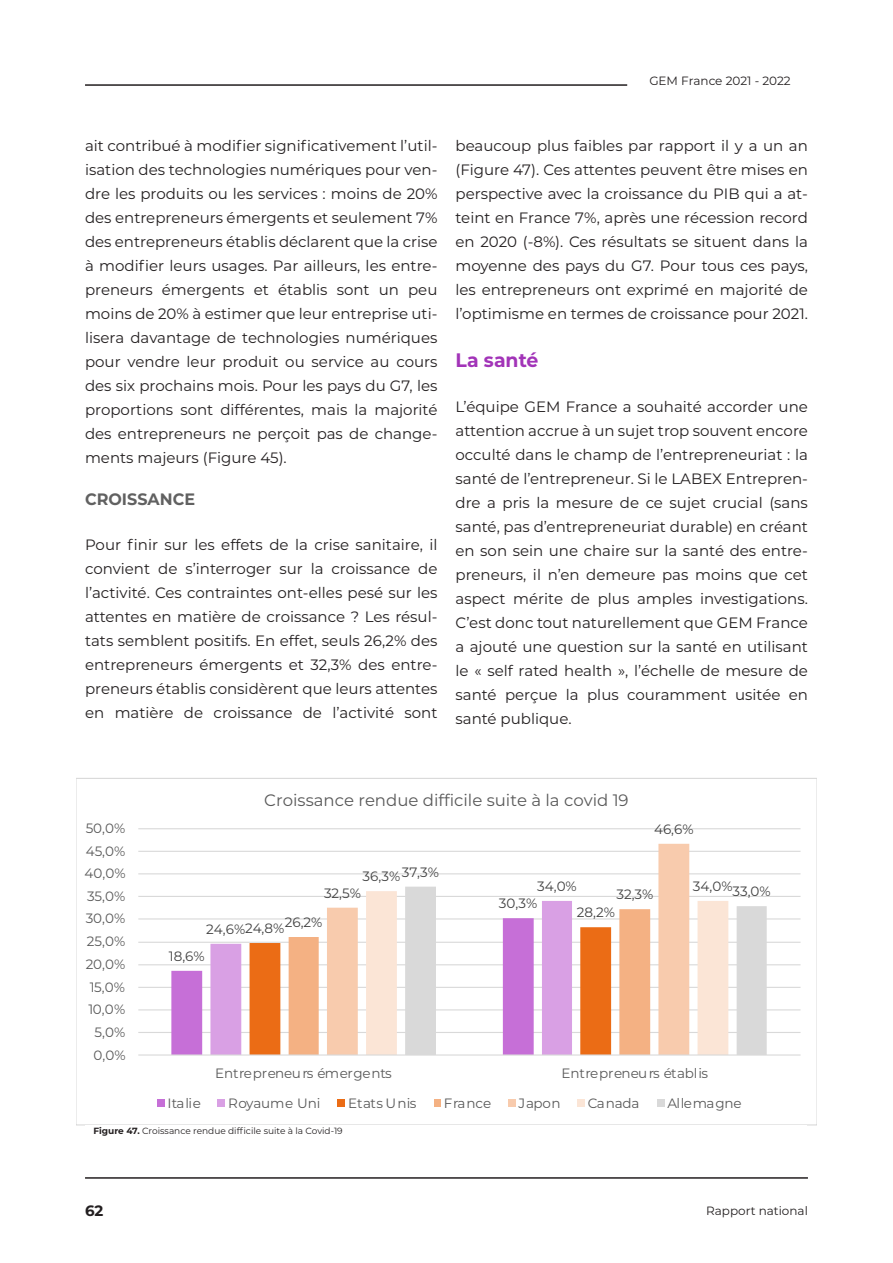
<style>
.page{position:relative;width:893px;height:1263px;background:#fff}
.page>*{position:absolute;margin:0;border:0;box-sizing:border-box;transform-origin:0 0}
.t1{font:700 19.5px "Montserrat";color:#a234b8}
.t2{font:16.5px "Montserrat";color:#595959}
.t3{font:700 16.5px "Montserrat";color:#616161}
.t4{font:15px/24px "Montserrat";color:#231f20;text-align:justify}
.t5{font:700 15px "Montserrat";color:#231f20}
.t6{font:13.5px "Montserrat";letter-spacing:-.01em;color:#595959}
.t7{font:13.5px "Montserrat";color:#404040}
.t8{font:12px "Montserrat";color:#231f20}
.t9{font:9px "Montserrat";color:#231f20}
.s1{font-weight:700}
</style>
<div class="page">
<hr style="left:85px;top:1177px;width:723px;height:2px;background:#231f20">
<hr style="left:85px;top:84px;width:542px;height:2px;background:#231f20">
<hr style="left:138px;top:1032px;width:662px;height:1px;background:#d9d9d9">
<hr style="left:138px;top:1009px;width:662px;height:1px;background:#d9d9d9">
<hr style="left:138px;top:987px;width:662px;height:1px;background:#d9d9d9">
<hr style="left:138px;top:964px;width:662px;height:1px;background:#d9d9d9">
<hr style="left:138px;top:942px;width:662px;height:1px;background:#d9d9d9">
<hr style="left:138px;top:918px;width:662px;height:1px;background:#d9d9d9">
<hr style="left:138px;top:896px;width:662px;height:1px;background:#d9d9d9">
<hr style="left:138px;top:873px;width:662px;height:1px;background:#d9d9d9">
<hr style="left:138px;top:851px;width:662px;height:1px;background:#d9d9d9">
<hr style="left:138px;top:828px;width:662px;height:1px;background:#d9d9d9">
<svg style="left:171px;top:918px;width:39px;height:136px"></svg>
<svg style="left:210px;top:918px;width:79px;height:136px;fill:#d9a0e4"></svg>
<svg style="left:250px;top:927px;width:39px;height:127px;fill:#eb6c15"></svg>
<svg style="left:289px;top:918px;width:38px;height:136px;fill:#f4b183"></svg>
<svg style="left:327px;top:844px;width:362px;height:210px"></svg>
<svg style="left:366px;top:891px;width:39px;height:163px;fill:#fbe5d6"></svg>
<svg style="left:405px;top:887px;width:362px;height:167px"></svg>
<hr style="left:138px;top:1054px;width:662px;height:1px;background:#d9d9d9">
<div style="left:157px;top:1099px;width:8px;height:8px;background:#c66fd7"></div>
<div style="left:217px;top:1099px;width:8px;height:8px;background:#d9a0e4"></div>
<div style="left:337px;top:1099px;width:8px;height:8px;background:#eb6c15"></div>
<div style="left:434px;top:1099px;width:6px;height:8px;background:#f4b183"></div>
<div style="left:508px;top:1099px;width:8px;height:8px;background:#f8cbad"></div>
<div style="left:577px;top:1099px;width:8px;height:8px;background:#fbe5d6"></div>
<div style="left:657px;top:1099px;width:7px;height:8px;background:#d9d9d9"></div>
<p class="t8" style="left:649px;top:72px;width:143px">GEM France 2021 - 2022</p>
<p class="t4" style="left:85px;top:133px;width:354px">ait contribué à modifier significativement l’util&shy;isation des technologies numériques pour ven&shy;dre les produits ou les services : moins de 20% des entrepreneurs émergents et seulement 7% des entrepreneurs établis déclarent que la crise à modifier leurs usages. Par ailleurs, les entre&shy;preneurs émergents et établis sont un peu moins de 20% à estimer que leur entreprise uti&shy;lisera davantage de technologies numériques pour vendre leur produit ou service au cours des six prochains mois. Pour les pays du G7, les proportions sont différentes, mais la majorité des entrepreneurs ne perçoit pas de change&shy;ments majeurs (Figure 45).</p>
<h3 class="t3" style="left:85px;top:487px;width:112px">CROISSANCE</h3>
<p class="t4" style="left:85px;top:532px;width:354px">Pour finir sur les effets de la crise sanitaire, il convient de s’interroger sur la croissance de l’activité. Ces contraintes ont-elles pesé sur les attentes en matière de croissance ? Les résul&shy;tats semblent positifs. En effet, seuls 26,2% des entrepreneurs émergents et 32,3% des entre&shy;preneurs établis considèrent que leurs attentes en matière de croissance de l’activité sont</p>
<p class="t4" style="left:455px;top:133px;width:354px">beaucoup plus faibles par rapport il y a un an (Figure 47). Ces attentes peuvent être mises en perspective avec la croissance du PIB qui a at&shy;teint en France 7%, après une récession record en 2020 (-8%). Ces résultats se situent dans la moyenne des pays du G7. Pour tous ces pays, les entrepreneurs ont exprimé en majorité de l’optimisme en termes de croissance pour 2021.</p>
<h2 class="t1" style="left:455px;top:346px;width:84px">La santé</h2>
<p class="t4" style="left:455px;top:394px;width:354px">L’équipe GEM France a souhaité accorder une attention accrue à un sujet trop souvent encore occulté dans le champ de l’entrepreneuriat : la santé de l’entrepreneur. Si le LABEX Entrepren&shy;dre a pris la mesure de ce sujet crucial (sans santé, pas d’entrepreneuriat durable) en créant en son sein une chaire sur la santé des entre&shy;preneurs, il n’en demeure pas moins que cet aspect mérite de plus amples investigations.<br>C’est donc tout naturellement que GEM France a ajouté une question sur la santé en utilisant le « self rated health », l’échelle de mesure de santé perçue la plus couramment usitée en santé publique.</p>
<p class="t6" style="left:86px;top:819px;width:41px">50,0%</p>
<p class="t6" style="left:86px;top:842px;width:41px">45,0%</p>
<p class="t6" style="left:84px;top:864px;width:43px">40,0%</p>
<p class="t6" style="left:87px;top:887px;width:40px">35,0%</p>
<p class="t6" style="left:86px;top:909px;width:41px">30,0%</p>
<p class="t6" style="left:87px;top:932px;width:40px">25,0%</p>
<p class="t6" style="left:86px;top:955px;width:41px">20,0%</p>
<p class="t6" style="left:90px;top:978px;width:37px">15,0%</p>
<p class="t6" style="left:88px;top:1000px;width:38px">10,0%</p>
<p class="t6" style="left:95px;top:1023px;width:32px">5,0%</p>
<p class="t6" style="left:93px;top:1045px;width:34px">0,0%</p>
<p class="t2" style="left:264px;top:789px;width:366px">Croissance rendue difficile suite à la covid 19</p>
<p class="t7" style="left:654px;top:820px;width:41px">46,6%</p>
<p class="t7" style="left:402px;top:863px;width:39px">37,3%</p>
<p class="t7" style="left:363px;top:867px;width:39px">36,3%</p>
<p class="t7" style="left:537px;top:877px;width:41px">34,0%</p>
<p class="t7" style="left:324px;top:884px;width:39px">32,5%</p>
<p class="t7" style="left:616px;top:885px;width:39px">32,3%</p>
<p class="t7" style="left:499px;top:894px;width:40px">30,3%</p>
<p class="t7" style="left:577px;top:903px;width:40px">28,2%</p>
<p class="t7" style="left:285px;top:913px;width:39px">26,2%</p>
<p class="t7" style="left:206px;top:919px;width:80px">24,6%24,8%</p>
<p class="t7" style="left:169px;top:947px;width:37px">18,6%</p>
<p class="t7" style="left:693px;top:877px;width:41px">34,0%</p>
<p class="t7" style="left:732px;top:882px;width:40px">33,0%</p>
<p class="t6" style="left:215px;top:1063px;width:178px">Entrepreneurs émergents</p>
<p class="t6" style="left:561px;top:1063px;width:148px">Entrepreneurs établis</p>
<p class="t6" style="left:167px;top:1093px;width:35px">Italie</p>
<p class="t6" style="left:228px;top:1093px;width:94px">Royaume Uni</p>
<p class="t6" style="left:348px;top:1093px;width:70px">Etats Unis</p>
<p class="t6" style="left:444px;top:1093px;width:49px">France</p>
<p class="t6" style="left:518px;top:1093px;width:44px">Japon</p>
<p class="t6" style="left:588px;top:1093px;width:53px">Canada</p>
<p class="t6" style="left:667px;top:1093px;width:76px">Allemagne</p>
<p class="t9" style="left:94px;top:1125px;width:251px"><span class="s1">Figure 47.</span> Croissance rendue difficile suite à la Covid-19</p>
<p class="t5" style="left:85px;top:1200px;width:20px">62</p>
<p class="t8" style="left:706px;top:1202px;width:103px">Rapport national</p>
</div>
